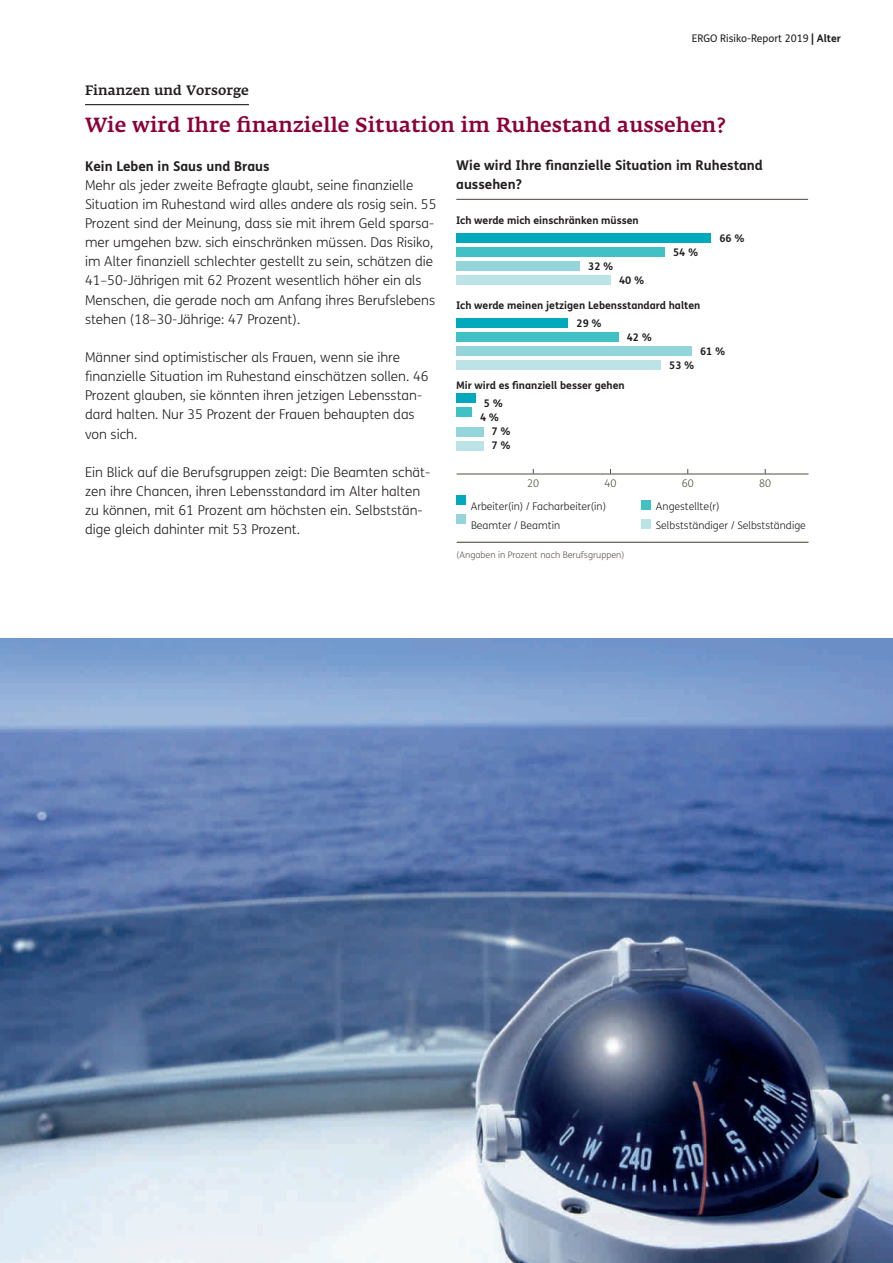
<style>
.page{position:relative;width:893px;height:1263px;background:#fff}
.page>*{position:absolute;margin:0;border:0;box-sizing:border-box;transform-origin:0 0}
.t1{font:500 20.25px "Fedra Serif A Pro";color:#8b0039}
.t2{font:300 13.5px/19.2px "FS Me Pro";color:#231f20}
.t3{font:700 13.5px/19.2px "FS Me";color:#231f20}
.t4{font:500 13.5px "Fedra Serif A Pro";color:#231f20}
.t5{font:700 10.5px "FS Me";color:#231f20}
.t6{font:300 10.5px/19.2px "FS Me Pro";color:#231f20}
.t7{font:10.5px "FS Me";color:#231f20}
.t8{font:300 10.5px "FS Me Pro";color:#524f3c}
.t9{font:300 9px "FS Me Pro";color:#625551}
.s1{font-weight:700}
</style>
<div class="page">
<hr style="left:85px;top:104px;width:164px;height:1px;background:#231f20">
<div style="left:456px;top:495px;width:10px;height:10px;background:#00aabc"></div>
<div style="left:457px;top:514px;width:9px;height:10px;background:#93d5da"></div>
<div style="left:642px;top:520px;width:9px;height:9px;background:#bce3e5"></div>
<div style="left:642px;top:500px;width:9px;height:10px;background:#41c1c6"></div>
<hr style="left:456px;top:199px;width:352px;height:1px;background:#625551">
<div style="left:456px;top:233px;width:255px;height:10px;background:#00aabc"></div>
<div style="left:456px;top:318px;width:112px;height:10px;background:#00aabc"></div>
<div style="left:456px;top:394px;width:19px;height:9px;background:#00aabc"></div>
<div style="left:456px;top:261px;width:124px;height:10px;background:#93d5da"></div>
<div style="left:456px;top:346px;width:236px;height:10px;background:#93d5da"></div>
<div style="left:456px;top:427px;width:27px;height:9px;background:#93d5da"></div>
<div style="left:456px;top:247px;width:209px;height:10px;background:#41c1c6"></div>
<div style="left:456px;top:332px;width:162px;height:10px;background:#41c1c6"></div>
<div style="left:456px;top:408px;width:15px;height:9px;background:#41c1c6"></div>
<div style="left:456px;top:275px;width:154px;height:10px;background:#bce3e5"></div>
<div style="left:456px;top:360px;width:205px;height:10px;background:#bce3e5"></div>
<div style="left:456px;top:441px;width:27px;height:9px;background:#bce3e5"></div>
<hr style="left:457px;top:542px;width:351px;height:1px;background:#524f3c">
<hr style="left:457px;top:474px;width:351px;height:1px;background:#524f3c">
<img style="left:0;top:639px;width:893px;height:624px">
<p class="t4" style="left:85px;top:81px;width:165px">Finanzen und Vorsorge</p>
<p class="t7" style="left:692px;top:31px;width:151px">ERGO Risiko-Report 2019 <span class="s1">| Alter</span></p>
<h1 class="t1" style="left:85px;top:112px;width:642px">Wie wird Ihre finanzielle Situation im Ruhestand aussehen?</h1>
<p class="t3" style="left:85px;top:156px;width:186px">Kein Leben in Saus und Braus</p>
<p class="t2" style="left:85px;top:175px;width:353px">Mehr als jeder zweite Befragte glaubt, seine finanzielle Situation im Ruhestand wird alles andere als rosig sein. 55<br>Prozent sind der Meinung, dass sie mit ihrem Geld sparsa&shy;mer umgehen bzw. sich einschränken müssen. Das Risiko, im Alter finanziell schlechter gestellt zu sein, schätzen die 41–50-Jährigen mit 62 Prozent wesentlich höher ein als Menschen, die gerade noch am Anfang ihres Berufslebens stehen (18–30-Jährige: 47 Prozent).</p>
<p class="t2" style="left:85px;top:347px;width:345px">Männer sind optimistischer als Frauen, wenn sie ihre finanzielle Situation im Ruhestand einschätzen sollen. 46<br>Prozent glauben, sie könnten ihren jetzigen Lebensstan&shy;dard halten. Nur 35 Prozent der Frauen behaupten das von sich.</p>
<p class="t2" style="left:85px;top:462px;width:347px">Ein Blick auf die Berufsgruppen zeigt: Die Beamten schät&shy;zen ihre Chancen, ihren Lebensstandard im Alter halten zu können, mit 61 Prozent am höchsten ein. Selbststän&shy;dige gleich dahinter mit 53 Prozent.</p>
<p class="t3" style="left:456px;top:155px;width:308px">Wie wird Ihre finanzielle Situation im Ruhestand aussehen?</p>
<p class="t5" style="left:456px;top:212px;width:184px">Ich werde mich einschränken müssen</p>
<p class="t5" style="left:588px;top:258px;width:27px">32 %</p>
<p class="t5" style="left:619px;top:272px;width:27px">40 %</p>
<p class="t5" style="left:673px;top:244px;width:27px">54 %</p>
<p class="t5" style="left:456px;top:297px;width:246px">Ich werde meinen jetzigen Lebensstandard halten</p>
<p class="t5" style="left:576px;top:315px;width:27px">29 %</p>
<p class="t5" style="left:627px;top:329px;width:27px">42 %</p>
<p class="t5" style="left:719px;top:230px;width:27px">66 %</p>
<p class="t5" style="left:700px;top:343px;width:27px">61 %</p>
<p class="t5" style="left:456px;top:377px;width:170px">Mir wird es finanziell besser gehen</p>
<p class="t5" style="left:484px;top:395px;width:21px">5 %</p>
<p class="t5" style="left:480px;top:410px;width:21px">4 %</p>
<p class="t5" style="left:492px;top:424px;width:21px">7 %</p>
<p class="t5" style="left:492px;top:438px;width:21px">7 %</p>
<p class="t5" style="left:669px;top:357px;width:27px">53 %</p>
<p class="t8" style="left:527px;top:476px;width:14px">20</p>
<p class="t8" style="left:604px;top:476px;width:14px">40</p>
<p class="t8" style="left:682px;top:476px;width:14px">60</p>
<p class="t8" style="left:759px;top:476px;width:14px">80</p>
<p class="t6" style="left:471px;top:496px;width:137px">Arbeiter(in) / Facharbeiter(in)<br>Beamter / Beamtin</p>
<p class="t9" style="left:457px;top:549px;width:169px">(Angaben in Prozent nach Berufsgruppen)</p>
<p class="t6" style="left:656px;top:496px;width:65px">Angestellte(r)</p>
<p class="t6" style="left:656px;top:516px;width:152px">Selbstständiger / Selbstständige</p>
</div>
